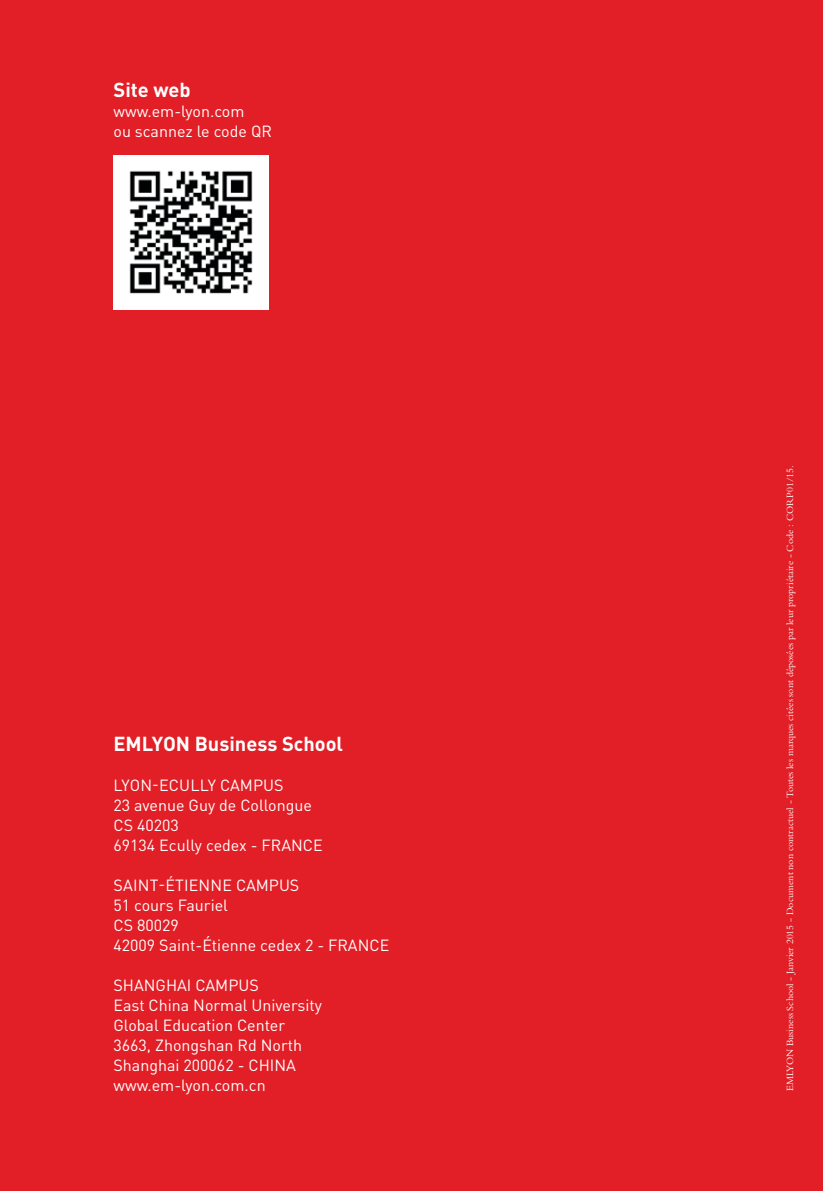
<style>
.page{position:relative;width:823px;height:1191px;background:#fff}
.page>*{position:absolute;margin:0;border:0;box-sizing:border-box;transform-origin:0 0}
.t1{font:700 20px "DIN Pro";color:#fff}
.t2{font:16px/20px "DIN Pro";color:#fff}
.t3{font:10px "Bembo MT Pro";color:#fff}
</style>
<div class="page">
<div style="left:0;top:0;width:822px;height:1191px;background:#e21e26"></div>
<div style="left:113px;top:155px;width:155px;height:154px;background:#fff"></div>
<img style="left:129px;top:170px;width:124px;height:124px">
<p class="t1" style="left:113px;top:76px;width:79px">Site web</p>
<p class="t2" style="left:113px;top:100px;width:160px">www.em-lyon.com<br>ou scannez le code QR</p>
<p class="t1" style="left:113px;top:730px;width:231px">EMLYON Business School</p>
<p class="t2" style="left:113px;top:774px;width:210px">Lyon -ecully CAMPUS<br>23 avenue Guy de Collongue<br>CS 40203<br>69134 Ecully cedex - FRANCE</p>
<p class="t2" style="left:113px;top:874px;width:81px">saint-Étienne</p>
<p class="t2" style="left:236px;top:874px;width:32px">CAMPUS</p>
<p class="t2" style="left:113px;top:894px;width:277px">51 cours Fauriel<br>CS 80029<br>42009 Saint-Étienne cedex 2 - FRANCE</p>
<p class="t2" style="left:113px;top:974px;width:210px">SHANGHAI CAMPUS<br>East China Normal U niversity<br>Global Education Center<br>3663, Zhongshan Rd North<br>Shanghai 200062 - CHINA www.em-lyon.com.cn</p>
<p class="t3" style="left:783px;top:1091px;width:627px;rotate:-90deg">EMLYON Business School - Janvier 2015 - Document non contractuel - Toutes les marques citées sont déposées par leur propriétaire - Code : CORP01/15.</p>
</div>
